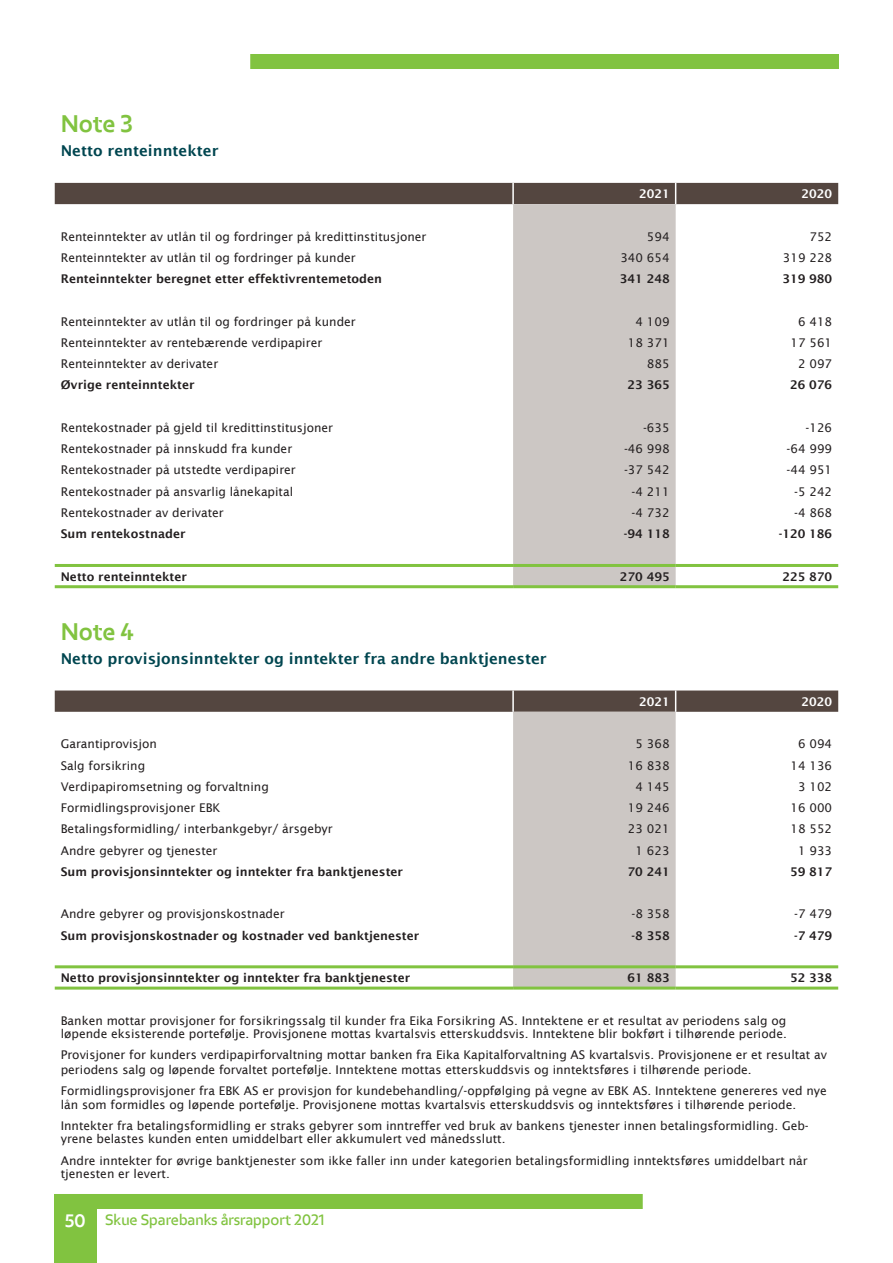
<style>
.page{position:relative;width:893px;height:1263px;background:#fff}
.page>*{position:absolute;margin:0;border:0;box-sizing:border-box;transform-origin:0 0}
.t1{font:700 24px "Eika";letter-spacing:-.01em;color:#81c340}
.t2{font:600 15px "Lucida Sans";color:#004650}
.t3{font:600 15px "Eika";color:#81c340}
.t4{font:12px/13.5px "Lucida Sans";color:#231f20}
.t5{font:600 12px "Lucida Sans";color:#231f20}
.t6{font:600 12px "Lucida Sans";color:#fff}
.s1{font-weight:700;font-size:18px;color:#fff}
</style>
<div class="page">
<div style="left:54px;top:1209px;width:43px;height:54px;background:#81c340"></div>
<div style="left:54px;top:1194px;width:589px;height:15px;background:#81c340"></div>
<div style="left:250px;top:54px;width:589px;height:15px;background:#81c340"></div>
<div style="left:513px;top:204px;width:163px;height:381px;background:#ccc7c4"></div>
<hr style="left:55px;top:564px;width:458px;height:3px;background:#81c340">
<hr style="left:513px;top:564px;width:163px;height:3px;background:#81c340">
<hr style="left:676px;top:564px;width:162px;height:3px;background:#81c340">
<hr style="left:55px;top:585px;width:458px;height:3px;background:#81c340">
<hr style="left:513px;top:585px;width:163px;height:3px;background:#81c340">
<hr style="left:676px;top:585px;width:162px;height:3px;background:#81c340">
<div style="left:55px;top:183px;width:783px;height:21px;background:#544640"></div>
<svg style="left:55px;top:690px;width:783px;height:296px"></svg>
<hr style="left:55px;top:965px;width:458px;height:3px;background:#81c340">
<hr style="left:513px;top:965px;width:163px;height:3px;background:#81c340">
<hr style="left:676px;top:965px;width:162px;height:3px;background:#81c340">
<hr style="left:55px;top:986px;width:458px;height:3px;background:#81c340">
<hr style="left:513px;top:986px;width:163px;height:3px;background:#81c340">
<hr style="left:676px;top:986px;width:162px;height:3px;background:#81c340">
<p class="t1" style="left:61px;top:109px;width:73px">Note 3</p>
<p class="t2" style="left:61px;top:142px;width:159px">Netto renteinntekter</p>
<p class="t6" style="left:639px;top:187px;width:32px">2021</p>
<p class="t6" style="left:802px;top:187px;width:32px">2020</p>
<p class="t4" style="left:61px;top:230px;width:367px">Renteinntekter av utlån til og fordringer på kredittinstitusjoner</p>
<p class="t4" style="left:647px;top:230px;width:24px">594</p>
<p class="t4" style="left:809px;top:230px;width:24px">752</p>
<p class="t4" style="left:61px;top:251px;width:297px">Renteinntekter av utlån til og fordringer på kunder</p>
<p class="t4" style="left:620px;top:251px;width:51px">340 654</p>
<p class="t4" style="left:783px;top:251px;width:51px">319 228</p>
<p class="t5" style="left:61px;top:272px;width:323px">Renteinntekter beregnet etter effektivrentemetoden</p>
<p class="t5" style="left:620px;top:272px;width:51px">341 248</p>
<p class="t5" style="left:782px;top:272px;width:51px">319 980</p>
<p class="t4" style="left:61px;top:315px;width:297px">Renteinntekter av utlån til og fordringer på kunder</p>
<p class="t4" style="left:635px;top:315px;width:36px">4 109</p>
<p class="t4" style="left:798px;top:315px;width:36px">6 418</p>
<p class="t4" style="left:61px;top:336px;width:263px">Renteinntekter av rentebærende verdipapirer</p>
<p class="t4" style="left:628px;top:336px;width:43px">18 371</p>
<p class="t4" style="left:790px;top:336px;width:43px">17 561</p>
<p class="t4" style="left:61px;top:357px;width:159px">Renteinntekter av derivater</p>
<p class="t4" style="left:647px;top:357px;width:24px">885</p>
<p class="t4" style="left:798px;top:357px;width:36px">2 097</p>
<p class="t5" style="left:61px;top:378px;width:135px">Øvrige renteinntekter</p>
<p class="t5" style="left:627px;top:378px;width:44px">23 365</p>
<p class="t5" style="left:790px;top:378px;width:44px">26 076</p>
<p class="t4" style="left:61px;top:421px;width:274px">Rentekostnader på gjeld til kredittinstitusjoner</p>
<p class="t4" style="left:643px;top:421px;width:28px">-635</p>
<p class="t4" style="left:805px;top:421px;width:28px">-126</p>
<p class="t4" style="left:61px;top:442px;width:233px">Rentekostnader på innskudd fra kunder</p>
<p class="t4" style="left:624px;top:442px;width:47px">-46 998</p>
<p class="t4" style="left:787px;top:442px;width:47px">-64 999</p>
<p class="t4" style="left:61px;top:463px;width:237px">Rentekostnader på utstedte verdipapirer</p>
<p class="t4" style="left:624px;top:463px;width:47px">-37 542</p>
<p class="t4" style="left:787px;top:463px;width:47px">-44 951</p>
<p class="t4" style="left:61px;top:485px;width:234px">Rentekostnader på ansvarlig lånekapital</p>
<p class="t4" style="left:632px;top:485px;width:40px">-4 211</p>
<p class="t4" style="left:794px;top:485px;width:40px">-5 242</p>
<p class="t4" style="left:61px;top:506px;width:165px">Rentekostnader av derivater</p>
<p class="t4" style="left:632px;top:506px;width:40px">-4 732</p>
<p class="t4" style="left:794px;top:506px;width:40px">-4 868</p>
<p class="t5" style="left:61px;top:527px;width:126px">Sum rentekostnader</p>
<p class="t5" style="left:624px;top:527px;width:47px">-94 118</p>
<p class="t5" style="left:779px;top:527px;width:55px">-120 186</p>
<p class="t5" style="left:61px;top:570px;width:128px">Netto renteinntekter</p>
<p class="t5" style="left:620px;top:570px;width:51px">270 495</p>
<p class="t5" style="left:782px;top:570px;width:51px">225 870</p>
<p class="t1" style="left:61px;top:617px;width:75px">Note 4</p>
<p class="t2" style="left:61px;top:650px;width:487px">Netto provisjonsinntekter og inntekter fra andre banktjenester</p>
<p class="t6" style="left:639px;top:695px;width:32px">2021</p>
<p class="t6" style="left:802px;top:695px;width:32px">2020</p>
<p class="t4" style="left:61px;top:737px;width:98px">Garantiprovisjon</p>
<p class="t4" style="left:635px;top:737px;width:36px">5 368</p>
<p class="t4" style="left:798px;top:737px;width:36px">6 094</p>
<p class="t4" style="left:61px;top:758px;width:86px">Salg forsikring</p>
<p class="t4" style="left:628px;top:758px;width:43px">16 838</p>
<p class="t4" style="left:790px;top:758px;width:43px">14 136</p>
<p class="t4" style="left:61px;top:780px;width:210px">Verdipapiromsetning og forvaltning</p>
<p class="t4" style="left:635px;top:780px;width:36px">4 145</p>
<p class="t4" style="left:798px;top:780px;width:36px">3 102</p>
<p class="t4" style="left:61px;top:801px;width:161px">Formidlingsprovisjoner EBK</p>
<p class="t4" style="left:628px;top:801px;width:43px">19 246</p>
<p class="t4" style="left:790px;top:801px;width:43px">16 000</p>
<p class="t4" style="left:61px;top:822px;width:273px">Betalingsformidling/ interbankgebyr/ årsgebyr</p>
<p class="t4" style="left:628px;top:822px;width:43px">23 021</p>
<p class="t4" style="left:790px;top:822px;width:43px">18 552</p>
<p class="t4" style="left:61px;top:843px;width:158px">Andre gebyrer og tjenester</p>
<p class="t4" style="left:635px;top:843px;width:36px">1 623</p>
<p class="t4" style="left:798px;top:843px;width:36px">1 933</p>
<p class="t5" style="left:61px;top:865px;width:344px">Sum provisjonsinntekter og inntekter fra banktjenester</p>
<p class="t5" style="left:627px;top:865px;width:44px">70 241</p>
<p class="t5" style="left:790px;top:865px;width:44px">59 817</p>
<p class="t4" style="left:61px;top:907px;width:226px">Andre gebyrer og provisjonskostnader</p>
<p class="t4" style="left:632px;top:907px;width:40px">-8 358</p>
<p class="t4" style="left:794px;top:907px;width:40px">-7 479</p>
<p class="t5" style="left:61px;top:928px;width:360px">Sum provisjonskostnader og kostnader ved banktjenester</p>
<p class="t5" style="left:632px;top:928px;width:40px">-8 358</p>
<p class="t5" style="left:794px;top:928px;width:40px">-7 479</p>
<p class="t5" style="left:61px;top:971px;width:351px">Netto provisjonsinntekter og inntekter fra banktjenester</p>
<p class="t5" style="left:627px;top:971px;width:44px">61 883</p>
<p class="t5" style="left:790px;top:971px;width:44px">52 338</p>
<p class="t4" style="left:61px;top:1013px;width:728px">Banken mottar provisjoner for forsikringssalg til kunder fra Eika Forsikring AS. Inntektene er et resultat av periodens salg og løpende eksisterende portefølje. Provisjonene mottas kvartalsvis etterskuddsvis. Inntektene blir bokført i tilhørende periode.</p>
<p class="t4" style="left:61px;top:1048px;width:768px;line-height:14.4px">Provisjoner for kunders verdipapirforvaltning mottar banken fra Eika Kapitalforvaltning AS kvartalsvis. Provisjonene er et resultat av periodens salg og løpende forvaltet portefølje. Inntektene mottas etterskuddsvis og inntektsføres i tilhørende periode.</p>
<p class="t4" style="left:61px;top:1084px;width:767px">Formidlingsprovisjoner fra EBK AS er provisjon for kundebehandling/-oppfølging på vegne av EBK AS. Inntektene genereres ved nye lån som formidles og løpende portefølje. Provisjonene mottas kvartalsvis etterskuddsvis og inntektsføres i tilhørende periode.</p>
<p class="t4" style="left:61px;top:1119px;width:750px">Inntekter fra betalingsformidling er straks gebyrer som inntreffer ved bruk av bankens tjenester innen betalingsformidling. Geb&shy;yrene belastes kunden enten umiddelbart eller akkumulert ved månedsslutt.</p>
<p class="t4" style="left:61px;top:1153px;width:748px">Andre inntekter for øvrige banktjenester som ikke faller inn under kategorien betalingsformidling inntektsføres umiddelbart når tjenesten er levert.</p>
<p class="t3" style="left:65px;top:1211px;width:261px"><span class="s1">50</span> Skue Sparebanks årsrapport 2021</p>
</div>
